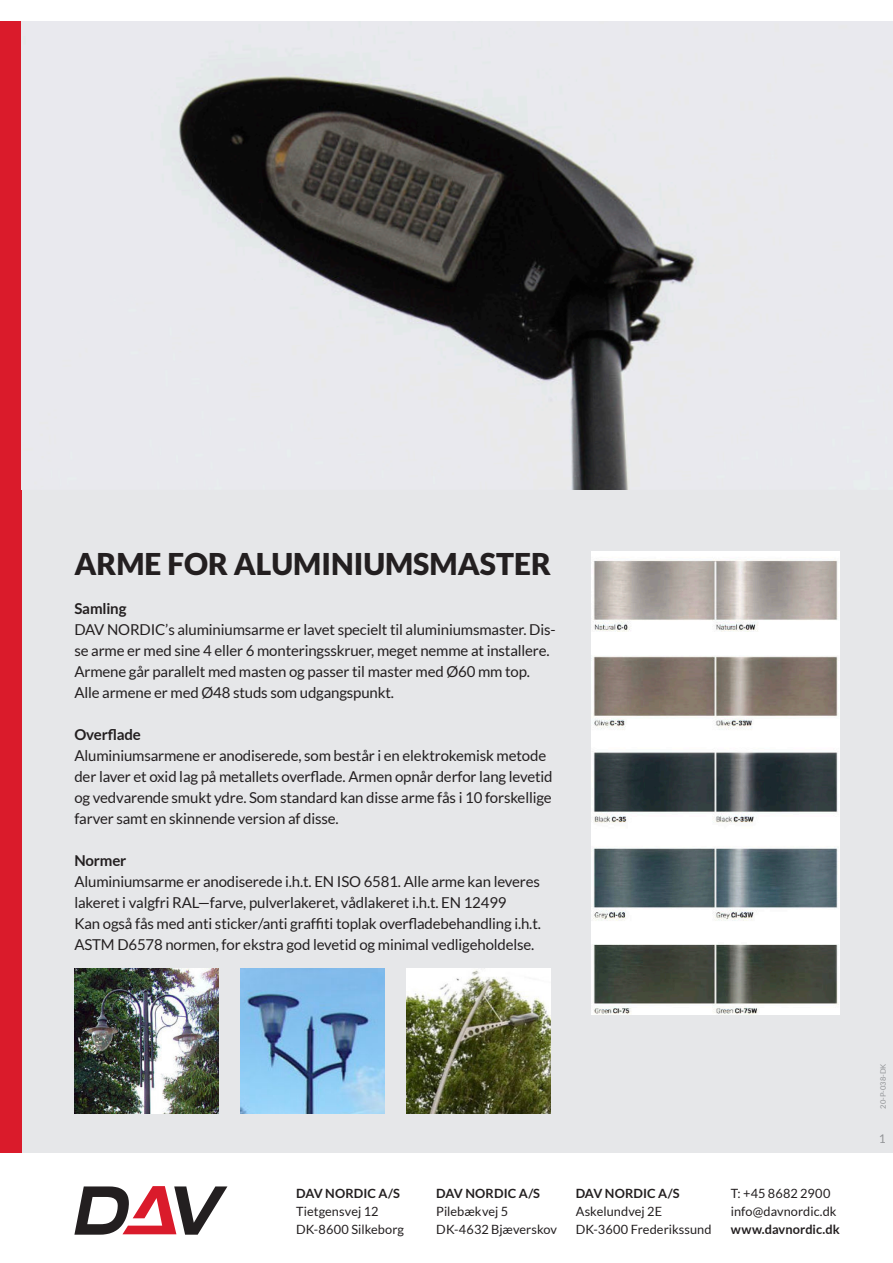
<style>
.page{position:relative;width:893px;height:1263px;background:#fff}
.page>*{position:absolute;margin:0;border:0;box-sizing:border-box;transform-origin:0 0}
.t1{font:900 30px "Lato";color:#231f20}
.t2{font:15px/21px "Lato";letter-spacing:-.01em;color:#231f20}
.t3{font:700 15px "Lato";letter-spacing:-.01em;color:#231f20}
.t4{font:12.75px/18px "Lato";letter-spacing:.005em;color:#231f20}
.t5{font:700 12.75px "Lato";letter-spacing:.005em;color:#231f20}
.t6{font:12px "Lato";color:#939598}
.t7{font:7.5px "Lato";color:#939598}
</style>
<div class="page">
<div style="left:0;top:21px;width:893px;height:1131px;background:#e6e7e9"></div>
<div style="left:0;top:21px;width:21px;height:1131px;background:#da1b2b"></div>
<svg style="left:74px;top:1186px;width:153px;height:49px"></svg>
<img style="left:179px;top:75px;width:516px;height:414px">
<img style="left:591px;top:552px;width:249px;height:462px">
<img style="left:74px;top:969px;width:145px;height:144px">
<img style="left:240px;top:969px;width:145px;height:144px">
<img style="left:406px;top:969px;width:145px;height:144px">
<h1 class="t1" style="left:74px;top:547px;width:478px">ARME FOR ALUMINIUMSMASTER</h1>
<p class="t3" style="left:74px;top:603px;width:54px">Samling</p>
<p class="t2" style="left:74px;top:620px;width:483px">DAV NORDIC’s aluminiumsarme er lavet specielt til aluminiumsmaster. Dis&shy;se arme er med sine 4 eller 6 monteringsskruer, meget nemme at installere.<br>Armene går parallelt med masten og passer til master med Ø60 mm top.<br>Alle armene er med Ø48 studs som udgangspunkt.</p>
<p class="t3" style="left:74px;top:726px;width:68px">Overflade</p>
<p class="t2" style="left:74px;top:746px;width:480px">Aluminiumsarmene er anodiserede, som består i en elektrokemisk metode der laver et oxid lag på metallets overflade. Armen opnår derfor lang levetid og vedvarende smukt ydre. Som standard kan disse arme fås i 10 forskellige farver samt en skinnende version af disse.</p>
<p class="t3" style="left:74px;top:855px;width:53px">Normer</p>
<p class="t2" style="left:74px;top:872px;width:468px">Aluminiumsarme er anodiserede i.h.t. EN ISO 6581. Alle arme kan leveres lakeret i valgfri RAL—farve, pulverlakeret, vådlakeret i.h.t. EN 12499<br>Kan også fås med anti sticker/anti graffiti toplak overfladebehandling i.h.t.<br>ASTM D6578 normen, for ekstra god levetid og minimal vedligeholdelse.</p>
<p class="t5" style="left:296px;top:1186px;width:105px">DAV NORDIC A/S</p>
<p class="t4" style="left:296px;top:1203px;width:110px">Tietgensvej 12<br>DK-8600 Silkeborg</p>
<p class="t5" style="left:436px;top:1186px;width:105px">DAV NORDIC A/S</p>
<p class="t4" style="left:436px;top:1203px;width:122px">Pilebækvej 5<br>DK-4632 Bjæverskov</p>
<p class="t5" style="left:576px;top:1186px;width:105px">DAV NORDIC A/S</p>
<p class="t4" style="left:576px;top:1203px;width:137px">Askelundvej 2E<br>DK-3600 Frederikssund</p>
<p class="t4" style="left:731px;top:1185px;width:107px">T: +45 8682 2900 info@davnordic.dk</p>
<p class="t5" style="left:731px;top:1222px;width:110px">www.davnordic.dk</p>
<p class="t7" style="left:880px;top:1108px;width:46px;rotate:-90deg">20-P-038-DK</p>
<p class="t6" style="left:879px;top:1134px;width:8px">1</p>
</div>
